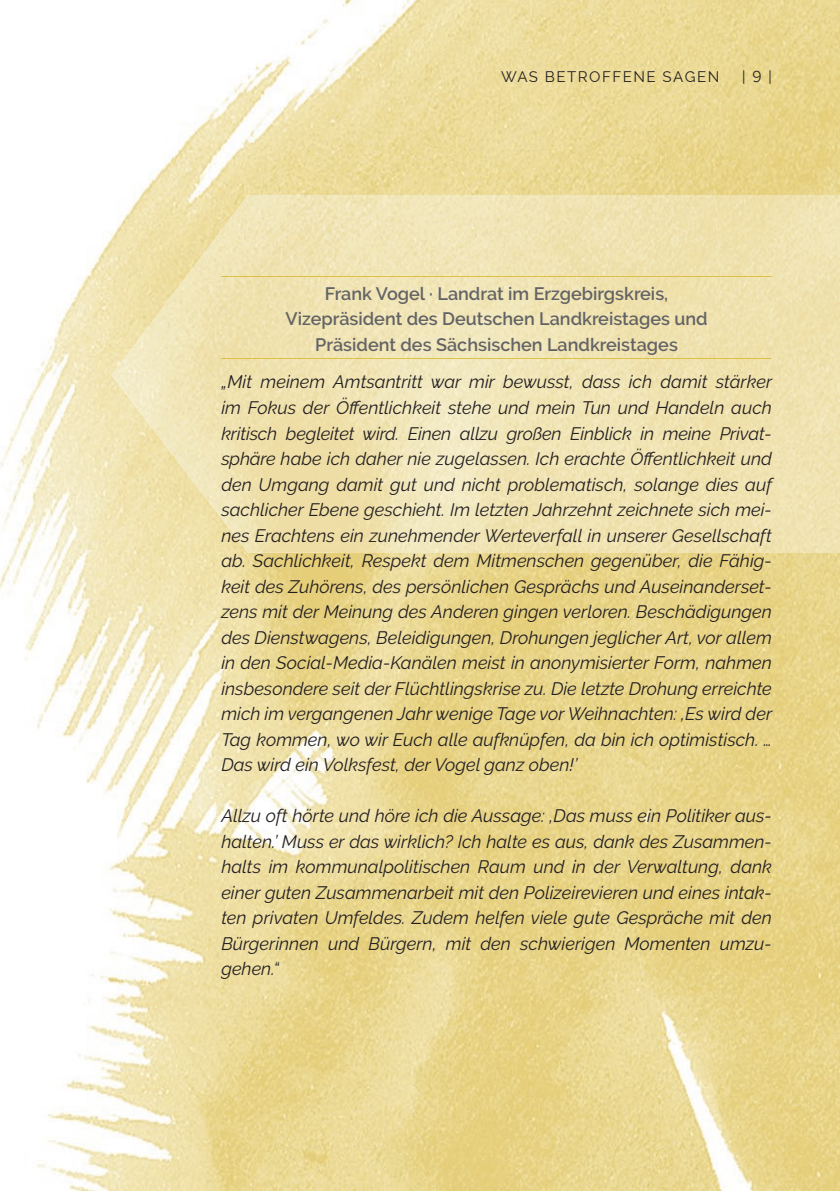
<style>
.page{position:relative;width:840px;height:1191px;background:#fff}
.page>*{position:absolute;margin:0;border:0;box-sizing:border-box;transform-origin:0 0}
.t1{font:italic 18px/25.6px "Raleway";color:#231f20;text-align:justify}
.t2{font:600 18px/25.6px "Raleway";color:#636366;text-align:center}
.t3{font:15px "Raleway";letter-spacing:.1em;color:#231f20}
.s1{font-family:"Benton Sans"}
</style>
<div class="page">
<img style="left:0;top:0;width:839px;height:1191px">
<img style="left:166px;top:195px;width:673px;height:357px">
<img style="left:111px;top:301px;width:56px;height:147px">
<hr style="left:221px;top:277px;width:550px;height:1px;background:#ddc048">
<hr style="left:221px;top:358px;width:550px;height:1px;background:#ddc048">
<p class="t3" style="left:500px;top:68px;width:220px">WAS BETROFFENE SAGEN</p>
<p class="t3" style="left:741px;top:68px;width:31px">| <span class="s1">9</span> |</p>
<p class="t2" style="left:285px;top:281px;width:423px">Frank Vogel · Landrat im Erzgebirgskreis,<br>Vizepräsident des Deutschen Landkreistages und<br>Präsident des Sächsischen Landkreistages</p>
<p class="t1" style="left:221px;top:369px;width:552px">„Mit meinem Amtsantritt war mir bewusst, dass ich damit stärker im Fokus der Öffentlichkeit stehe und mein Tun und Handeln auch kritisch begleitet wird. Einen allzu großen Einblick in meine Privat&shy;sphäre habe ich daher nie zugelassen. Ich erachte Öffentlichkeit und den Umgang damit gut und nicht problematisch, solange dies auf sachlicher Ebene geschieht. Im letzten Jahrzehnt zeichnete sich mei&shy;nes Erachtens ein zunehmender Werteverfall in unserer Gesellschaft ab. Sachlichkeit, Respekt dem Mitmenschen gegenüber, die Fähig&shy;keit des Zuhörens, des persönlichen Gesprächs und Auseinanderset&shy;zens mit der Meinung des Anderen gingen verloren. Beschädigungen des Dienstwagens, Beleidigungen, Drohungen jeglicher Art, vor allem in den Social-Media-Kanälen meist in anonymisierter Form, nahmen insbesondere seit der Flüchtlingskrise zu. Die letzte Drohung erreichte mich im vergangenen Jahr wenige Tage vor Weihnachten: ‚Es wird der Tag kommen, wo wir Euch alle aufknüpfen, da bin ich optimistisch. … Das wird ein Volksfest, der Vogel ganz oben!’</p>
<p class="t1" style="left:221px;top:803px;width:551px">Allzu oft hörte und höre ich die Aussage: ‚Das muss ein Politiker aus&shy;halten.’ Muss er das wirklich? Ich halte es aus, dank des Zusammen&shy;halts im kommunalpolitischen Raum und in der Verwaltung, dank einer guten Zusammenarbeit mit den Polizeirevieren und eines intak&shy;ten privaten Umfeldes. Zudem helfen viele gute Gespräche mit den Bürgerinnen und Bürgern, mit den schwierigen Momenten umzu&shy;gehen.“</p>
</div>
